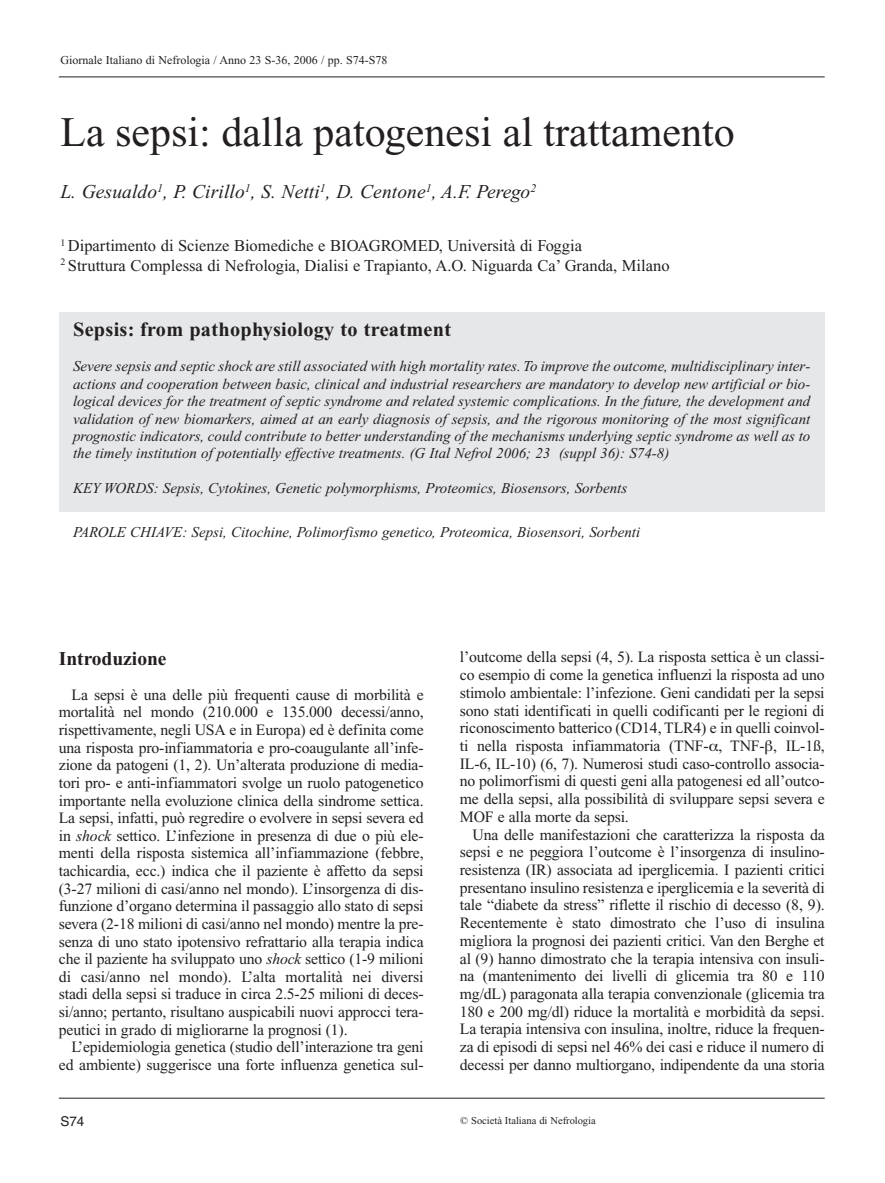
<style>
.page{position:relative;width:885px;height:1183px;background:#fff}
.page>*{position:absolute;margin:0;border:0;box-sizing:border-box;transform-origin:0 0}
.t1{font:42px "Times New Roman";color:#231f20}
.t2{font:700 20.25px "Times New Roman";letter-spacing:.015em;color:#231f20}
.t3{font:italic 19.5px "Times New Roman";letter-spacing:.005em;color:#231f20}
.t4{font:700 19.5px "Times New Roman";color:#231f20}
.t5{font:16.5px/19.5px "Times New Roman";color:#231f20}
.t6{font:15.75px/17.7px "Times New Roman";letter-spacing:-.01em;color:#231f20;text-align:justify}
.t7{font:italic 15px/17.4px "Times New Roman";color:#231f20;text-align:justify}
.t8{font:13.5px "Helvetica";color:#231f20}
.t9{font:12px "Times New Roman";color:#231f20}
.t10{font:10.5px "Times New Roman";color:#231f20}
.s1{font-style:italic}
</style>
<div class="page">
<hr style="left:59px;top:76px;width:765px;height:1px;background:#231f20">
<hr style="left:59px;top:1097px;width:765px;height:1px;background:#231f20">
<div style="left:59px;top:312px;width:765px;height:199px;background:#e6e7e9"></div>
<p class="t9" style="left:60px;top:55px;width:328px">Giornale Italiano di Nefrologia / Anno 23 S-36, 2006 / pp. S74-S78</p>
<h1 class="t1" style="left:60px;top:117px;width:676px">La sepsi: dalla patogenesi al trattamento</h1>
<p class="t3" style="left:60px;top:185px;width:477px">L. Gesualdo<sup>1</sup>, P. Cirillo<sup>1</sup>, S. Netti<sup>1</sup>, D. Centone<sup>1</sup>, A.F. Perego<sup>2</sup></p>
<p class="t5" style="left:60px;top:237px;width:610px"><sup>1</sup> Dipartimento di Scienze Biomediche e BIOAGROMED, Università di Foggia<br><sup>2</sup> Struttura Complessa di Nefrologia, Dialisi e Trapianto, A.O. Niguarda Ca’ Granda, Milano</p>
<p class="t2" style="left:73px;top:322px;width:379px">Sepsis: from pathophysiology to treatment</p>
<p class="t7" style="left:73px;top:359px;width:738px">Severe sepsis and septic shock are still associated with high mortality rates. To improve the outcome, multidisciplinary inter&shy;actions and cooperation between basic, clinical and industrial researchers are mandatory to develop new artificial or bio&shy;logical devices for the treatment of septic syndrome and related systemic complications. In the future, the development and validation of new biomarkers, aimed at an early diagnosis of sepsis, and the rigorous monitoring of the most significant prognostic indicators, could contribute to better understanding of the mechanisms underlying septic syndrome as well as to the timely institution of potentially effective treatments. (G Ital Nefrol 2006; 23 (suppl 36): S74-8)</p>
<p class="t7" style="left:73px;top:480px;width:555px">KEY WORDS: Sepsis, Cytokines, Genetic polymorphisms, Proteomics, Biosensors, Sorbents</p>
<p class="t7" style="left:73px;top:524px;width:568px">PAROLE CHIAVE: Sepsi, Citochine, Polimorfismo genetico, Proteomica, Biosensori, Sorbenti</p>
<p class="t4" style="left:59px;top:651px;width:109px">Introduzione</p>
<p class="t6" style="left:59px;top:687px;width:366px;text-indent:13px">La sepsi è una delle più frequenti cause di morbilità e mortalità nel mondo (210.000 e 135.000 decessi/anno, rispettivamente, negli USA e in Europa) ed è definita come una risposta pro-infiammatoria e pro-coaugulante all’infe&shy;zione da patogeni (1, 2). Un’alterata produzione di media&shy;tori pro- e anti-infiammatori svolge un ruolo patogenetico importante nella evoluzione clinica della sindrome settica.<br>La sepsi, infatti, può regredire o evolvere in sepsi severa ed in <span class="s1">shock</span> settico. L’infezione in presenza di due o più ele&shy;menti della risposta sistemica all’infiammazione (febbre, tachicardia, ecc.) indica che il paziente è affetto da sepsi (3-27 milioni di casi/anno nel mondo). L’insorgenza di dis&shy;funzione d’organo determina il passaggio allo stato di sepsi severa (2-18 milioni di casi/anno nel mondo) mentre la pre&shy;senza di uno stato ipotensivo refrattario alla terapia indica che il paziente ha sviluppato uno <span class="s1">shock</span> settico (1-9 milioni di casi/anno nel mondo). L’alta mortalità nei diversi stadi della sepsi si traduce in circa 2.5-25 milioni di deces&shy;si/anno; pertanto, risultano auspicabili nuovi approcci tera&shy;peutici in grado di migliorarne la prognosi (1).</p>
<p class="t6" style="left:59px;top:1039px;width:366px;text-align:right">L’epidemiologia genetica (studio dell’interazione tra geni ed ambiente) suggerisce una forte influenza genetica sul-</p>
<p class="t8" style="left:60px;top:1116px;width:26px">S74</p>
<p class="t6" style="left:460px;top:649px;width:366px">l’outcome della sepsi (4, 5). La risposta settica è un classi&shy;co esempio di come la genetica influenzi la risposta ad uno stimolo ambientale: l’infezione. Geni candidati per la sepsi sono stati identificati in quelli codificanti per le regioni di riconoscimento batterico (CD14, TLR4) e in quelli coinvol&shy;ti nella risposta infiammatoria (TNF- , TNF- , IL-1ß, IL-6, IL-10) (6, 7). Numerosi studi caso-controllo associa&shy;no polimorfismi di questi geni alla patogenesi ed all’outco&shy;me della sepsi, alla possibilità di sviluppare sepsi severa e MOF e alla morte da sepsi.</p>
<p class="t6" style="left:460px;top:826px;width:366px;text-indent:13px">Una delle manifestazioni che caratterizza la risposta da sepsi e ne peggiora l’outcome è l’insorgenza di insulino&shy;resistenza (IR) associata ad iperglicemia. I pazienti critici presentano insulino resistenza e iperglicemia e la severità di tale “diabete da stress” riflette il rischio di decesso (8, 9).<br>Recentemente è stato dimostrato che l’uso di insulina migliora la prognosi dei pazienti critici. Van den Berghe et al (9) hanno dimostrato che la terapia intensiva con insuli&shy;na (mantenimento dei livelli di glicemia tra 80 e 110 mg/dL) paragonata alla terapia convenzionale (glicemia tra 180 e 200 mg/dl) riduce la mortalità e morbidità da sepsi.<br>La terapia intensiva con insulina, inoltre, riduce la frequen&shy;za di episodi di sepsi nel 46% dei casi e riduce il numero di decessi per danno multiorgano, indipendente da una storia</p>
<p class="t10" style="left:460px;top:1116px;width:137px">© Società Italiana di Nefrologia</p>
</div>
